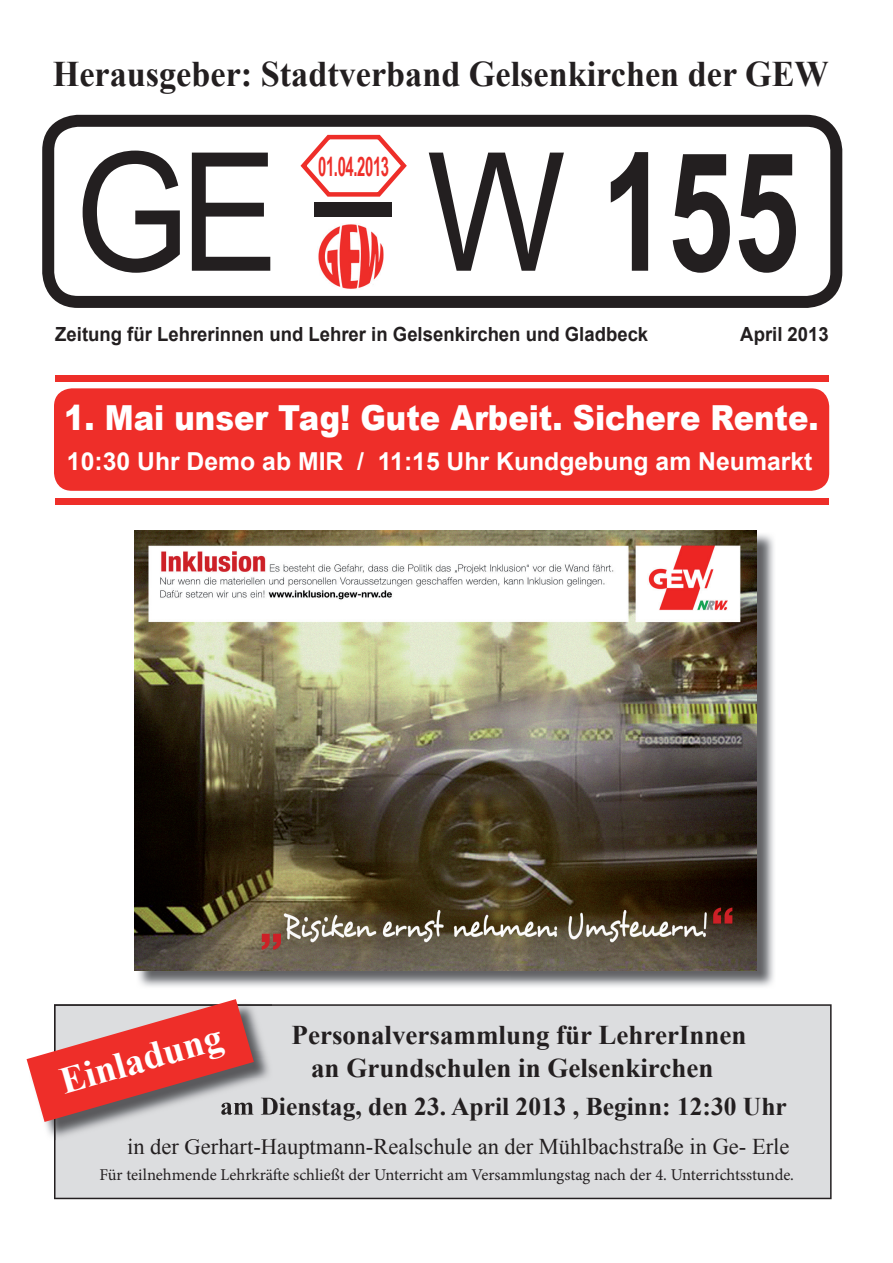
<style>
.page{position:relative;width:893px;height:1263px;background:#fff}
.page>*{position:absolute;margin:0;border:0;box-sizing:border-box;transform-origin:0 0}
.t1{font:165px "Arial";color:#231f20;scale:.89 1}
.t2{font:700 37.5px "Times New Roman";color:#fff}
.t3{font:700 36px "Times New Roman";color:#231f20;scale:.95 1}
.t4{font:900 34.5px "Arial";color:#fff;scale:.89 1}
.t5{font:700 27px/32.4px "Times New Roman";color:#231f20;text-align:center}
.t6{font:700 26.85px "Arial Narrow";letter-spacing:-.02em;color:#ee2e29;scale:.67 1}
.t7{font:700 25.5px "Times New Roman";color:#231f20}
.t8{font:700 24.75px "Arial";color:#fff}
.t9{font:22.5px "Times New Roman";color:#231f20}
.t10{font:700 19.5px "Arial";color:#231f20;scale:.95 1}
.t11{font:16.5px "Minion Pro";color:#231f20}
.s1{font-weight:700}
</style>
<div class="page">
<img style="left:137px;top:534px;width:637px;height:453px">
<img style="left:135px;top:530px;width:622px;height:440px">
<div style="left:54px;top:388px;width:775px;height:103px;background:#ee2e29;border-radius:18px"></div>
<div style="left:42px;top:115px;width:800px;height:193px;border:12px solid #231f20;border-radius:30px"></div>
<svg style="left:300px;top:134px;width:107px;height:63px"></svg>
<img style="left:318px;top:224px;width:66px;height:65px">
<div style="left:54px;top:1004px;width:778px;height:195px;background:#dcdddf"></div>
<div style="left:55px;top:498px;width:774px;height:7px;background:#ee2e29"></div>
<div style="left:55px;top:375px;width:774px;height:7px;background:#ee2e29"></div>
<img style="left:55px;top:1005px;width:217px;height:135px">
<img style="left:254px;top:1026px;width:18px;height:24px">
<img style="left:254px;top:1058px;width:18px;height:19px">
<img style="left:254px;top:1097px;width:18px;height:23px">
<img style="left:128px;top:1138px;width:144px;height:2px">
<svg style="left:27px;top:999px;width:227px;height:123px;background:#d77674"></svg>
<h3 class="t3" style="left:53px;top:49px;width:818px">Herausgeber: Stadtverband Gelsenkirchen der GEW</h3>
<h1 class="t1" style="left:75px;top:105px;width:816px">GE -W <span class="s1">155</span></h1>
<h3 class="t6" style="left:318px;top:146px;width:107px">01.04.2013</h3>
<p class="t10" style="left:55px;top:321px;width:626px">Zeitung für Lehrerinnen und Lehrer in Gelsenkirchen und Gladbeck</p>
<p class="t10" style="left:740px;top:321px;width:95px">April 2013</p>
<h3 class="t4" style="left:64px;top:393px;width:849px">1. Mai unser Tag! Gute Arbeit. Sichere Rente.</h3>
<h3 class="t8" style="left:67px;top:444px;width:747px">10:30 Uhr Demo ab MIR / 11:15 Uhr Kundgebung am Neumarkt</h3>
<h3 class="t5" style="left:292px;top:1018px;width:457px">Personalversammlung für LehrerInnen an Grundschulen in Gelsenkirchen</h3>
<h3 class="t7" style="left:220px;top:1088px;width:568px">am Dienstag, den 23. April 2013 , Beginn: 12:30 Uhr</h3>
<h3 class="t9" style="left:127px;top:1131px;width:664px">in der Gerhart-Hauptmann-Realschule an der Mühlbachstraße in Ge- Erle</h3>
<h2 class="t2" style="left:54px;top:1057px;width:168px;rotate:-16deg">Einladung</h2>
<p class="t11" style="left:99px;top:1163px;width:696px">Für teilnehmende Lehrkräfte schließt der Unterricht am Versammlungstag nach der 4. Unterrichtsstunde.</p>
</div>
